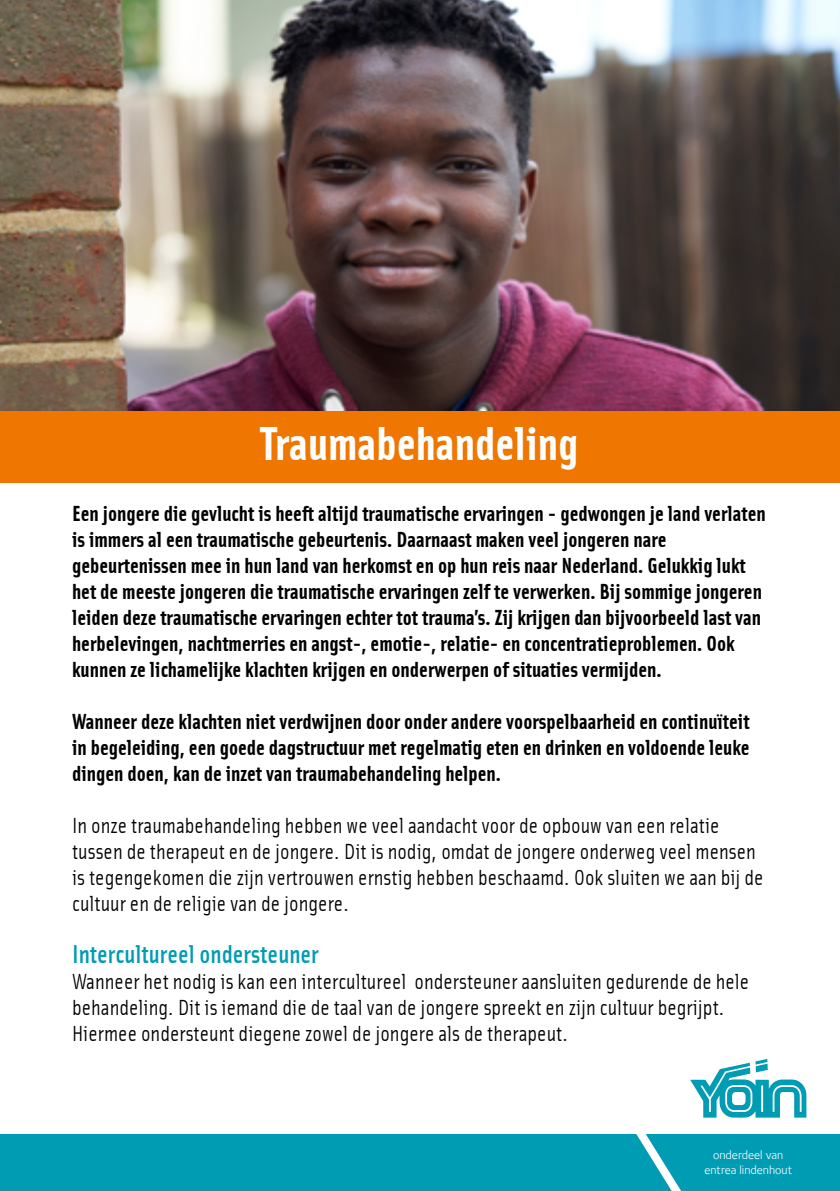
<style>
.page{position:relative;width:840px;height:1191px;background:#fff}
.page>*{position:absolute;margin:0;border:0;box-sizing:border-box;transform-origin:0 0}
.t1{font:48px "Solex Bold 2";color:#fff}
.t2{font:26px "Solex Medium 2";color:#009cb4}
.t3{font:22px/26px "Solex Bold 2";color:#000}
.t4{font:22px/26px "Solex Regular 2";color:#000}
.t5{font:12.2px/14.6px "Foundry Sterling";color:#fff;text-align:center}
</style>
<div class="page">
<div style="left:0;top:409px;width:839px;height:74px;background:#ee7601"></div>
<img style="left:0;top:0;width:839px;height:410px">
<div style="left:0;top:1134px;width:839px;height:57px;background:#009cb4"></div>
<svg style="left:636px;top:1059px;width:169px;height:132px"></svg>
<h1 class="t1" style="left:260px;top:412px;width:319px">Traumabehandeling</h1>
<p class="t3" style="left:72px;top:499px;width:694px">Een jongere die gevlucht is heeft altijd traumatische ervaringen - gedwongen je land verlaten is immers al een traumatische gebeurtenis. Daarnaast maken veel jongeren nare gebeurtenissen mee in hun land van herkomst en op hun reis naar Nederland. Gelukkig lukt het de meeste jongeren die traumatische ervaringen zelf te verwerken. Bij sommige jongeren leiden deze traumatische ervaringen echter tot trauma’s. Zij krijgen dan bijvoorbeeld last van herbelevingen, nachtmerries en angst-, emotie-, relatie- en concentratieproblemen. Ook kunnen ze lichamelijke klachten krijgen en onderwerpen of situaties vermijden.</p>
<p class="t3" style="left:72px;top:707px;width:678px;text-align:justify">Wanneer deze klachten niet verdwijnen door onder andere voorspelbaarheid en continuïteit in begeleiding, een goede dagstructuur met regelmatig eten en drinken en voldoende leuke dingen doen, kan de inzet van traumabehandeling helpen.</p>
<p class="t4" style="left:72px;top:811px;width:692px">In onze traumabehandeling hebben we veel aandacht voor de opbouw van een relatie tussen de therapeut en de jongere. Dit is nodig, omdat de jongere onderweg veel mensen is tegengekomen die zijn vertrouwen ernstig hebben beschaamd. Ook sluiten we aan bij de cultuur en de religie van de jongere.</p>
<p class="t2" style="left:72px;top:937px;width:248px">Intercultureel ondersteuner</p>
<p class="t4" style="left:72px;top:967px;width:678px">Wanneer het nodig is kan een intercultureel ondersteuner aansluiten gedurende de hele behandeling. Dit is iemand die de taal van de jongere spreekt en zijn cultuur begrijpt.<br>Hiermee ondersteunt diegene zowel de jongere als de therapeut.</p>
<p class="t5" style="left:704px;top:1147px;width:89px">onderdeel van entrea lindenhout</p>
</div>
